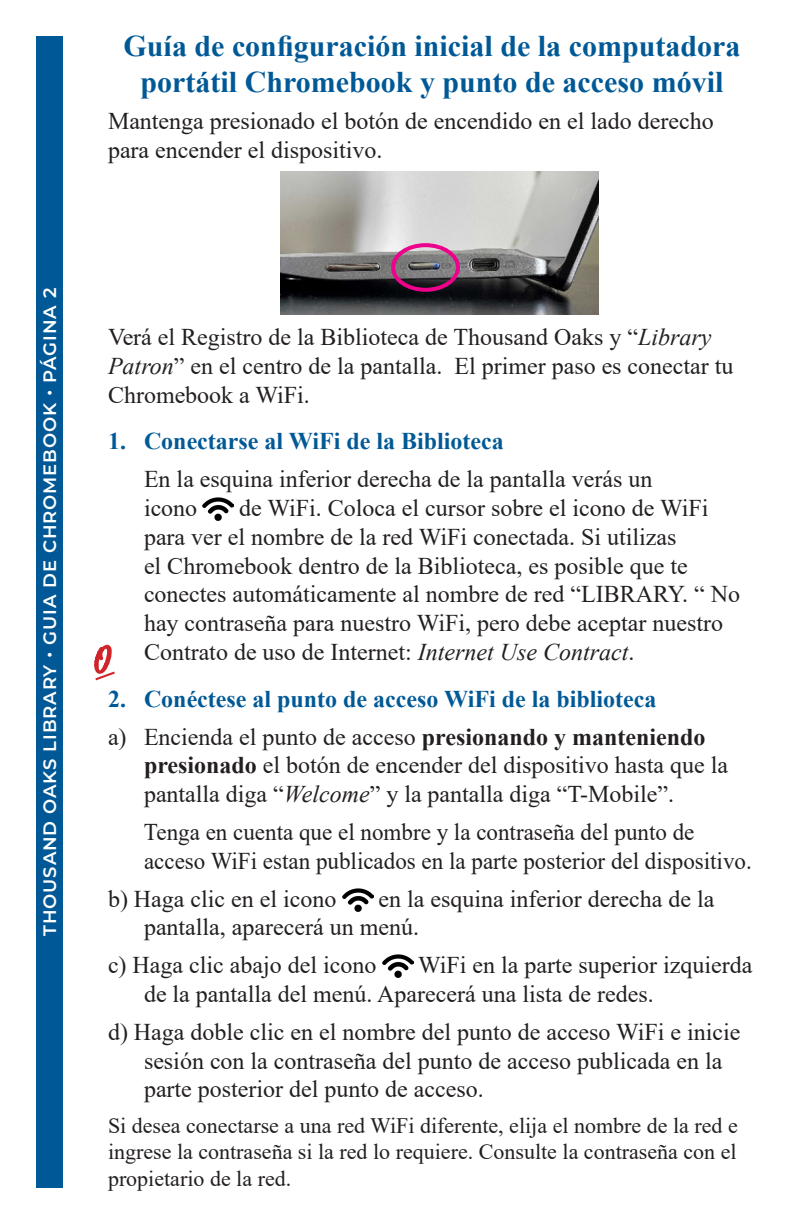
<style>
.page{position:relative;width:792px;height:1224px;background:#fff}
.page>*{position:absolute;margin:0;border:0;box-sizing:border-box;transform-origin:0 0}
.t1{font:700 30px/36px "Times New Roman";color:#005996;text-align:center}
.t2{font:24px/28.8px "Times New Roman";color:#231f20}
.t3{font:24px/28.8px "Times New Roman";color:#231f20;scale:.96 1}
.t4{font:700 24px "Times New Roman";color:#005996}
.t5{font:22px/26.4px "Times New Roman";color:#231f20;text-align:justify}
.t6{font:600 18px "Montserrat";letter-spacing:.05em;color:#fff}
.s1{font-style:italic}
.s2{font-weight:700}
</style>
<div class="page">
<div style="left:36px;top:36px;width:27px;height:1152px;background:#005996"></div>
<img style="left:281px;top:171px;width:318px;height:144px">
<div style="left:391px;top:243px;width:69px;height:49px;border:4px solid #ed028c;border-radius:50%"></div>
<img style="left:203px;top:497px;width:30px;height:23px">
<img style="left:343px;top:888px;width:30px;height:24px">
<img style="left:383px;top:954px;width:30px;height:23px">
<svg style="left:95px;top:671px;width:20px;height:10px"></svg>
<p class="t6" style="left:37px;top:936px;width:650px;rotate:-90deg">THOUSAND OAKS LIBRARY • GUIA DE CHROMEBOOK • PÁGINA 2</p>
<p class="t1" style="left:124px;top:27px;width:618px">Guía de configuración inicial de la computadora portátil Chromebook y punto de acceso móvil</p>
<p class="t2" style="left:108px;top:106px;width:607px">Mantenga presionado el botón de encendido en el lado derecho para encender el dispositivo.</p>
<p class="t2" style="left:108px;top:322px;width:627px">Verá el Registro de la Biblioteca de Thousand Oaks y “<span class="s1">Library<br>Patron</span>” en el centro de la pantalla. El primer paso es conectar tu<br>Chromebook a WiFi.</p>
<p class="t4" style="left:108px;top:424px;width:397px">1. Conectarse al WiFi de la Biblioteca</p>
<p class="t2" style="left:144px;top:464px;width:510px">En la esquina inferior derecha de la pantalla verás un icono</p>
<p class="t2" style="left:144px;top:493px;width:598px;text-indent:95px">de WiFi. Coloca el cursor sobre el icono de WiFi para ver el nombre de la red WiFi conectada. Si utilizas<br>el Chromebook dentro de la Biblioteca, es posible que te conectes automáticamente al nombre de red “LIBRARY. “ No hay contraseña para nuestro WiFi, pero debe aceptar nuestro Contrato de uso de Internet: <span class="s1">Internet Use Contract</span>.</p>
<p class="t4" style="left:108px;top:681px;width:550px">2. Conéctese al punto de acceso WiFi de la biblioteca</p>
<p class="t2" style="left:144px;top:721px;width:586px;text-indent:-36px">a) Encienda el punto de acceso <span class="s2">presionando y manteniendo presionado</span> el botón de encender del dispositivo hasta que la pantalla diga “<span class="s1">Welcome</span>” y la pantalla diga “T-Mobile”.</p>
<p class="t3" style="left:144px;top:817px;width:635px">Tenga en cuenta que el nombre y la contraseña del punto de acceso WiFi estan publicados en la parte posterior del dispositivo.</p>
<p class="t2" style="left:108px;top:883px;width:230px">b) Haga clic en el icono</p>
<p class="t2" style="left:144px;top:883px;width:572px;text-indent:235px">en la esquina inferior derecha de la pantalla, aparecerá un menú.</p>
<p class="t2" style="left:108px;top:950px;width:270px">c) Haga clic abajo del icono</p>
<p class="t2" style="left:144px;top:950px;width:610px;text-indent:274px">WiFi en la parte superior izquierda de la pantalla del menú. Aparecerá una lista de redes.</p>
<p class="t2" style="left:144px;top:1017px;width:598px;text-indent:-36px">d) Haga doble clic en el nombre del punto de acceso WiFi e inicie sesión con la contraseña del punto de acceso publicada en la parte posterior del punto de acceso.</p>
<p class="t5" style="left:108px;top:1111px;width:631px">Si desea conectarse a una red WiFi diferente, elija el nombre de la red e ingrese la contraseña si la red lo requiere. Consulte la contraseña con el propietario de la red.</p>
</div>
